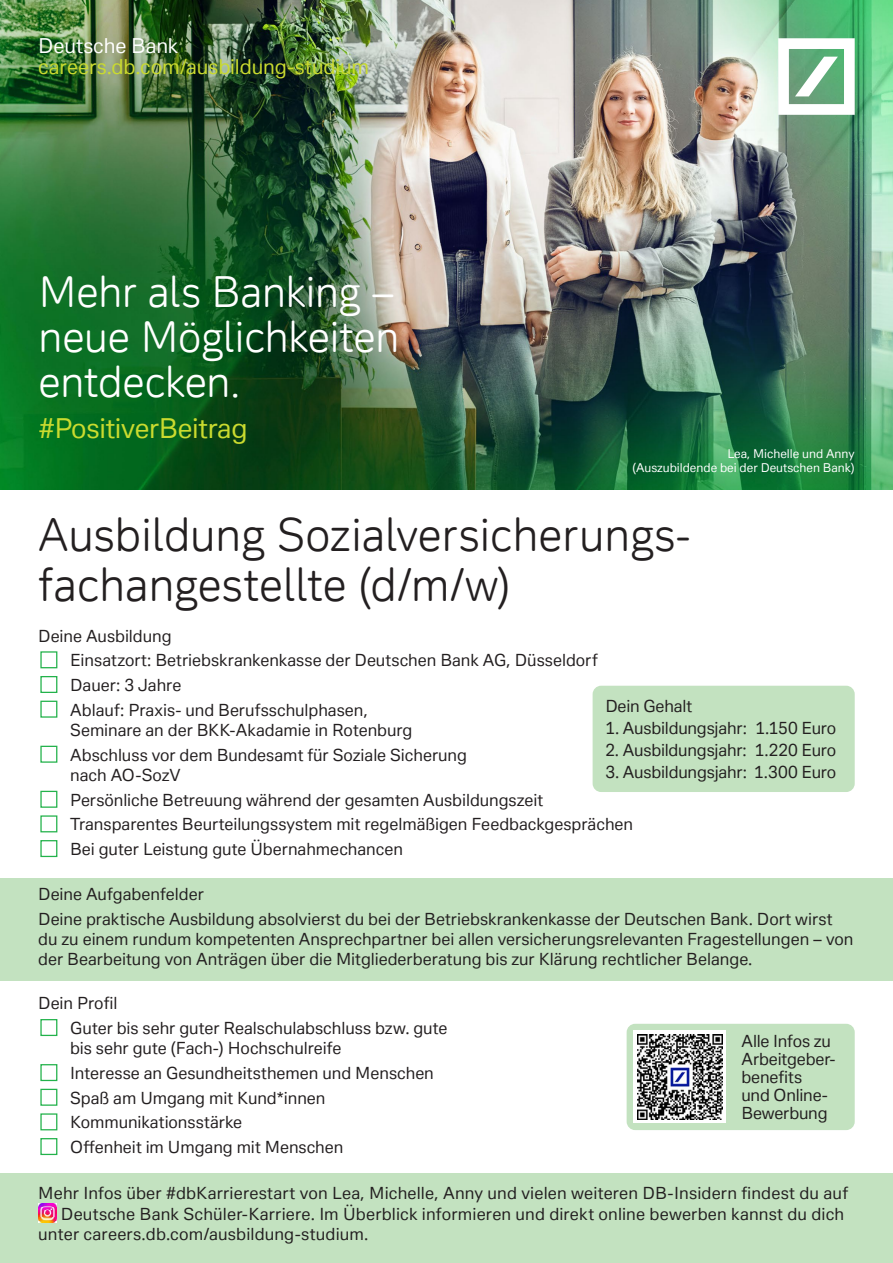
<style>
.page{position:relative;width:893px;height:1263px;background:#fff}
.page>*{position:absolute;margin:0;border:0;box-sizing:border-box;transform-origin:0 0}
.t1{font:45px/49.5px "Deutsche Bank Display";letter-spacing:-.015em;color:#231f20}
.t2{font:42px/45px "Deutsche Bank Display";letter-spacing:-.025em;color:#fff;text-align:justify}
.t3{font:27px "Deutsche Bank Text";letter-spacing:-.01em;color:#cadb2f}
.t4{font:20.25px "Deutsche Bank Text";letter-spacing:-.005em;color:#cadb2f}
.t5{font:20.25px "Deutsche Bank Text";letter-spacing:-.005em;color:#fff}
.t6{font:16.5px/24.6px "Deutsche Bank Text";color:#231f20}
.t7{font:12px/14.2px "Deutsche Bank Text";color:#fff;text-align:right}
</style>
<div class="page">
<div style="left:0;top:878px;width:893px;height:102px;background:#c3e2c0"></div>
<div style="left:0;top:1174px;width:893px;height:89px;background:#c3e2c0"></div>
<div style="left:40px;top:651px;width:17px;height:17px;border:1px solid #23b24b"></div>
<div style="left:40px;top:676px;width:17px;height:17px;border:1px solid #23b24b"></div>
<div style="left:40px;top:701px;width:17px;height:17px;border:1px solid #23b24b"></div>
<div style="left:40px;top:746px;width:17px;height:17px;border:1px solid #23b24b"></div>
<div style="left:40px;top:791px;width:17px;height:17px;border:1px solid #23b24b"></div>
<div style="left:40px;top:815px;width:17px;height:17px;border:1px solid #23b24b"></div>
<div style="left:40px;top:840px;width:17px;height:17px;border:1px solid #23b24b"></div>
<div style="left:40px;top:1019px;width:17px;height:17px;border:1px solid #23b24b"></div>
<div style="left:40px;top:1064px;width:17px;height:17px;border:1px solid #23b24b"></div>
<div style="left:40px;top:1089px;width:17px;height:17px;border:1px solid #23b24b"></div>
<div style="left:40px;top:1113px;width:17px;height:17px;border:1px solid #23b24b"></div>
<div style="left:40px;top:1138px;width:17px;height:17px;border:1px solid #23b24b"></div>
<img style="left:38px;top:1204px;width:19px;height:17px">
<svg style="left:38px;top:1221px;width:19px;height:1px"></svg>
<img style="left:0;top:0;width:893px;height:489px">
<svg style="left:778px;top:38px;width:77px;height:77px"></svg>
<div style="left:593px;top:686px;width:262px;height:106px;background:#c3e2c0;border-radius:9px"></div>
<div style="left:627px;top:1024px;width:228px;height:106px;background:#c3e2c0;border-radius:9px"></div>
<div style="left:634px;top:1030px;width:92px;height:93px;background:#fff"></div>
<img style="left:637px;top:1034px;width:86px;height:86px">
<p class="t5" style="left:38px;top:33px;width:142px">Deutsche Bank</p>
<p class="t4" style="left:38px;top:53px;width:332px">careers.db.com/ausbildung-studium</p>
<h2 class="t2" style="left:38px;top:269px;width:363px">Mehr als Banking – neue Möglichkeiten entdecken.</h2>
<h3 class="t3" style="left:39px;top:411px;width:210px">#PositiverBeitrag</h3>
<p class="t7" style="left:632px;top:446px;width:224px">Lea, Michelle und Anny<br>(Auszubildende bei der Deutschen Bank)</p>
<h1 class="t1" style="left:38px;top:509px;width:654px">Ausbildung Sozialversicherungs&shy;fachangestellte (d/m/w)</h1>
<p class="t6" style="left:70px;top:623px;width:529px;text-indent:-32px">Deine Ausbildung<br>Einsatzort: Betriebskrankenkasse der Deutschen Bank AG, Düsseldorf Dauer: 3 Jahre<br>Ablauf: Praxis- und Berufsschulphasen,</p>
<p class="t6" style="left:70px;top:717px;width:398px">Seminare an der BKK-Akadamie in Rotenburg<br>Abschluss vor dem Bundesamt für Soziale Sicherung</p>
<p class="t6" style="left:70px;top:762px;width:565px">nach AO-SozV<br>Persönliche Betreuung während der gesamten Ausbildungszeit Transparentes Beurteilungssystem mit regelmäßigen Feedbackgesprächen Bei guter Leistung gute Übernahmechancen</p>
<p class="t6" style="left:38px;top:881px;width:796px">Deine Aufgabenfelder<br>Deine praktische Ausbildung absolvierst du bei der Betriebskrankenkasse der Deutschen Bank. Dort wirst</p>
<p class="t6" style="left:38px;top:928px;width:817px;line-height:20.4px">du zu einem rundum kompetenten Ansprechpartner bei allen versicherungsrelevanten Fragestellungen – von der Bearbeitung von Anträgen über die Mitgliederberatung bis zur Klärung rechtlicher Belange.</p>
<p class="t6" style="left:70px;top:991px;width:379px;text-indent:-32px">Dein Profil<br>Guter bis sehr guter Realschulabschluss bzw. gute</p>
<p class="t6" style="left:70px;top:1036px;width:365px">bis sehr gute (Fach-) Hochschulreife<br>Interesse an Gesundheitsthemen und Menschen Spaß am Umgang mit Kund*innen Kommunikationsstärke<br>Offenheit im Umgang mit Menschen</p>
<p class="t6" style="left:38px;top:1180px;width:811px">Mehr Infos über #dbKarrierestart von Lea, Michelle, Anny und vielen weiteren DB-Insidern findest du auf</p>
<p class="t6" style="left:61px;top:1201px;width:785px">Deutsche Bank Schüler-Karriere. Im Überblick informieren und direkt online bewerben kannst du dich</p>
<p class="t6" style="left:38px;top:1221px;width:332px">unter careers.db.com/ausbildung-studium.</p>
<p class="t6" style="left:605px;top:693px;width:88px">Dein Gehalt</p>
<p class="t6" style="left:605px;top:715px;width:232px">1. Ausbildungsjahr: 1.150 Euro</p>
<p class="t6" style="left:605px;top:737px;width:232px">2. Ausbildungsjahr: 1.220 Euro</p>
<p class="t6" style="left:605px;top:760px;width:232px">3. Ausbildungsjahr: 1.300 Euro</p>
<p class="t6" style="left:741px;top:1032px;width:96px;line-height:18px">Alle Infos zu<br>Arbeitgeber&shy;benefits<br>und Online-<br>Bewerbung</p>
</div>
